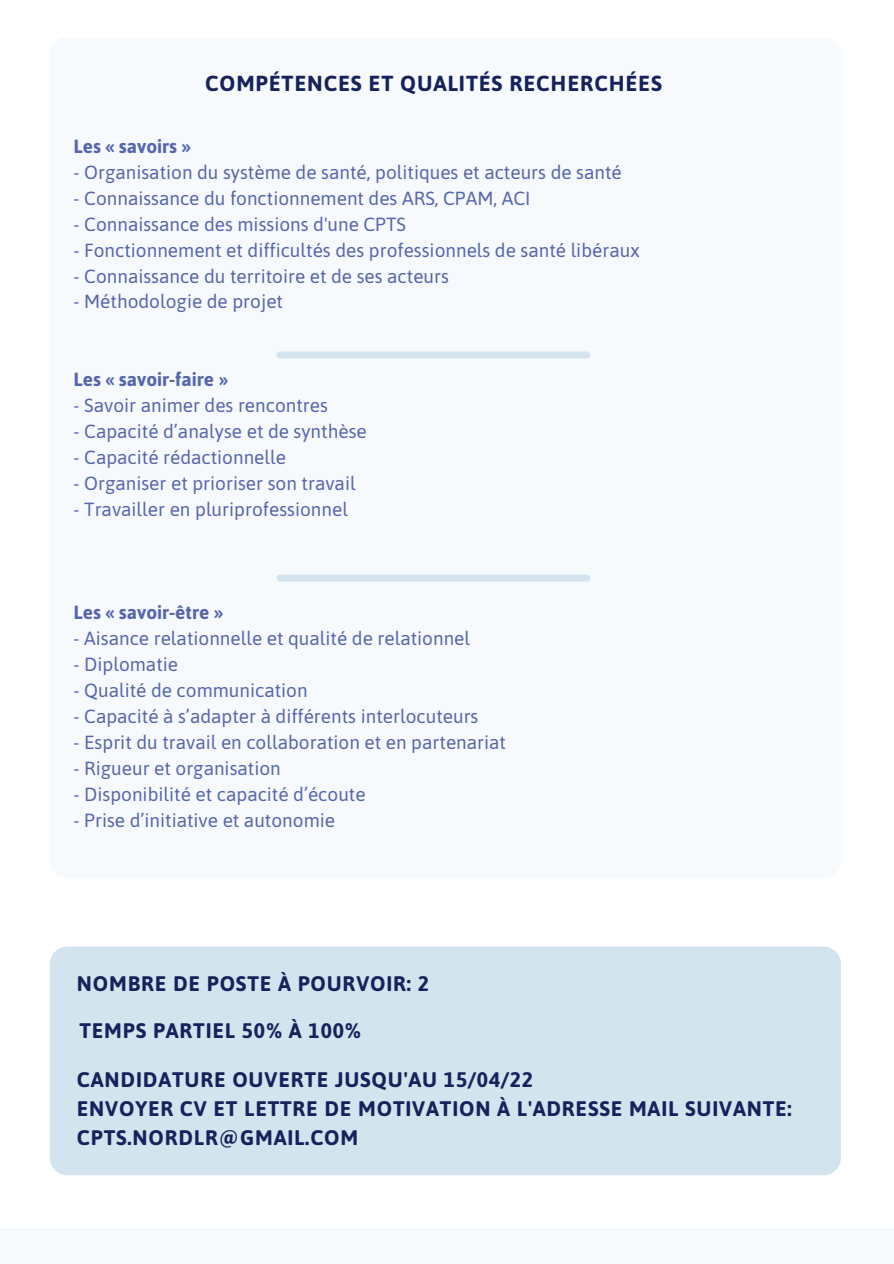
<style>
.page{position:relative;width:894px;height:1264px;background:#fff}
.page>*{position:absolute;margin:0;border:0;box-sizing:border-box;transform-origin:0 0}
.t1{font:700 21.75px "Asap";letter-spacing:.04em;color:#16225b}
.t2{font:700 21px "Asap";letter-spacing:.04em;color:#16225b}
.t3{font:19.05px "Asap";color:#5666ad}
.t4{font:700 19.05px "Asap";color:#5666ad}
</style>
<div class="page">
<div style="left:49px;top:38px;width:792px;height:839px;background:#f6fafd;border-radius:17px"></div>
<div style="left:276px;top:351px;width:314px;height:7px;background:#d3e4ef;border-radius:3px"></div>
<div style="left:276px;top:574px;width:314px;height:7px;background:#d3e4ef;border-radius:3px"></div>
<div style="left:0;top:1227px;width:893px;height:36px;background:#f6fafd"></div>
<div style="left:50px;top:946px;width:790px;height:229px;background:#d3e4ef;border-radius:17px"></div>
<p class="t1" style="left:205px;top:71px;width:458px">COMPÉTENCES ET QUALITÉS RECHERCHÉES</p>
<p class="t4" style="left:74px;top:135px;width:118px">Les « savoirs »</p>
<p class="t3" style="left:74px;top:161px;width:549px">- Organisation du système de santé, politiques et acteurs de santé</p>
<p class="t3" style="left:74px;top:187px;width:458px">- Connaissance du fonctionnement des ARS, CPAM, ACI</p>
<p class="t3" style="left:74px;top:213px;width:334px">- Connaissance des missions d'une CPTS</p>
<p class="t3" style="left:74px;top:239px;width:567px">- Fonctionnement et difficultés des professionnels de santé libéraux</p>
<p class="t3" style="left:74px;top:265px;width:377px">- Connaissance du territoire et de ses acteurs</p>
<p class="t3" style="left:74px;top:291px;width:211px">- Méthodologie de projet</p>
<p class="t4" style="left:74px;top:368px;width:155px">Les « savoir-faire »</p>
<p class="t3" style="left:74px;top:394px;width:256px">- Savoir animer des rencontres</p>
<p class="t3" style="left:74px;top:420px;width:295px">- Capacité d’analyse et de synthèse</p>
<p class="t3" style="left:74px;top:446px;width:214px">- Capacité rédactionnelle</p>
<p class="t3" style="left:74px;top:472px;width:283px">- Organiser et prioriser son travail</p>
<p class="t3" style="left:74px;top:498px;width:276px">- Travailler en pluriprofessionnel</p>
<p class="t4" style="left:74px;top:601px;width:151px">Les « savoir-être »</p>
<p class="t3" style="left:74px;top:627px;width:398px">- Aisance relationnelle et qualité de relationnel</p>
<p class="t3" style="left:74px;top:653px;width:106px">- Diplomatie</p>
<p class="t3" style="left:74px;top:679px;width:235px">- Qualité de communication</p>
<p class="t3" style="left:74px;top:705px;width:406px">- Capacité à s’adapter à différents interlocuteurs</p>
<p class="t3" style="left:74px;top:731px;width:434px">- Esprit du travail en collaboration et en partenariat</p>
<p class="t3" style="left:74px;top:757px;width:209px">- Rigueur et organisation</p>
<p class="t3" style="left:74px;top:783px;width:293px">- Disponibilité et capacité d’écoute</p>
<p class="t3" style="left:74px;top:808px;width:263px">- Prise d’initiative et autonomie</p>
<p class="t2" style="left:77px;top:971px;width:353px">NOMBRE DE POSTE À POURVOIR: 2</p>
<p class="t2" style="left:79px;top:1018px;width:283px">TEMPS PARTIEL 50% À 100%</p>
<p class="t2" style="left:77px;top:1067px;width:457px">CANDIDATURE OUVERTE JUSQU'AU 15/04/22</p>
<p class="t2" style="left:77px;top:1096px;width:716px">ENVOYER CV ET LETTRE DE MOTIVATION À L'ADRESSE MAIL SUIVANTE:</p>
<p class="t2" style="left:77px;top:1125px;width:283px">CPTS.NORDLR@GMAIL.COM</p>
</div>
